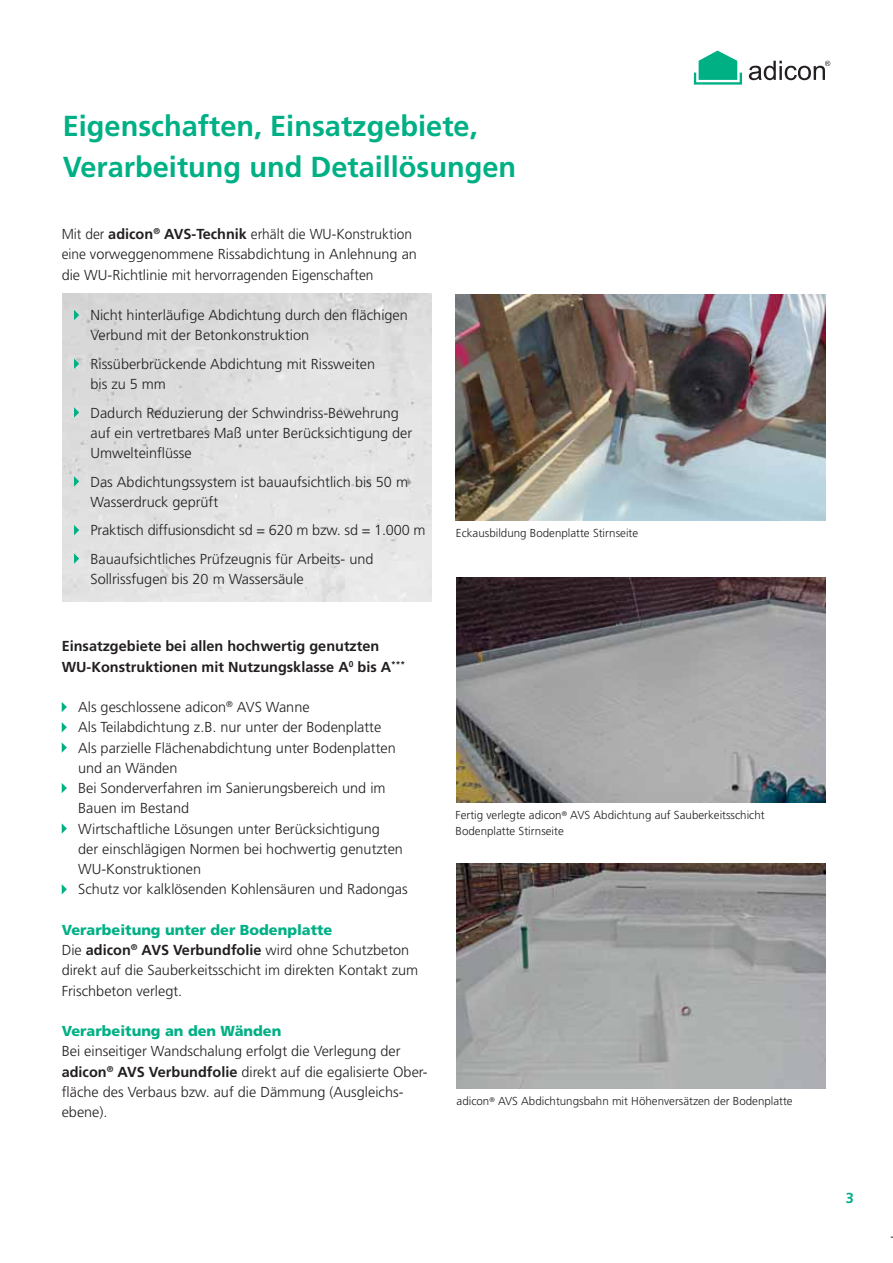
<style>
.page{position:relative;width:893px;height:1263px;background:#fff}
.page>*{position:absolute;margin:0;border:0;box-sizing:border-box;transform-origin:0 0}
.t1{font:700 28.95px/40.5px "Frutiger LT Std";color:#00b085}
.t2{font:300 14.4px/20.2px "Frutiger LT Std";color:#231f20}
.t3{font:300 14.4px/20.2px "Frutiger LT Std";color:#231f20;scale:.95 1}
.t4{font:700 14.4px/20.2px "Frutiger LT Std";color:#231f20}
.t5{font:900 14.4px "Frutiger LT Std";color:#00b085}
.t6{font:700 14.4px "Frutiger LT Std";color:#00b085}
.t7{font:300 11.55px/15.9px "Frutiger LT Std";color:#231f20}
.s1{font-weight:700}
.s2{font-weight:900;color:#00b085}
</style>
<div class="page">
<svg style="left:749px;top:61px;width:81px;height:19px"></svg>
<svg style="left:694px;top:51px;width:48px;height:34px"></svg>
<img style="left:63px;top:294px;width:369px;height:308px">
<svg style="left:62px;top:702px;width:5px;height:10px"></svg>
<svg style="left:62px;top:722px;width:5px;height:10px"></svg>
<svg style="left:62px;top:742px;width:5px;height:11px"></svg>
<svg style="left:62px;top:783px;width:5px;height:10px"></svg>
<svg style="left:62px;top:823px;width:5px;height:11px"></svg>
<svg style="left:62px;top:884px;width:5px;height:10px"></svg>
<svg style="left:74px;top:310px;width:5px;height:10px"></svg>
<svg style="left:74px;top:359px;width:5px;height:10px"></svg>
<svg style="left:74px;top:407px;width:5px;height:11px"></svg>
<svg style="left:74px;top:476px;width:5px;height:11px"></svg>
<svg style="left:74px;top:525px;width:5px;height:10px"></svg>
<svg style="left:74px;top:553px;width:5px;height:11px"></svg>
<img style="left:456px;top:577px;width:369px;height:226px">
<img style="left:456px;top:863px;width:369px;height:226px">
<img style="left:456px;top:295px;width:369px;height:225px">
<h1 class="t1" style="left:63px;top:107px;width:455px">Eigenschaften, Einsatzgebiete,<br>Verarbeitung und Detaillösungen</h1>
<p class="t3" style="left:62px;top:225px;width:375px">Mit der <span class="s1">adicon</span><sup>®</sup> <span class="s1">AVS-Technik</span> erhält die WU-Konstruktion eine vorweggenommene Rissabdichtung in Anlehnung an die WU-Richtlinie mit hervorragenden Eigenschaften</p>
<p class="t2" style="left:90px;top:306px;width:319px">Nicht hinterläufige Abdichtung durch den flächigen<br>Verbund mit der Betonkonstruktion</p>
<p class="t2" style="left:90px;top:355px;width:286px">Rissüberbrückende Abdichtung mit Rissweiten bis zu 5 mm</p>
<p class="t2" style="left:90px;top:403px;width:323px">Dadurch Reduzierung der Schwindriss-Bewehrung auf ein vertretbares Maß unter Berücksichtigung der<br>Umwelteinflüsse</p>
<p class="t2" style="left:90px;top:472px;width:319px">Das Abdichtungssystem ist bauaufsichtlich bis 50 m<br>Wasserdruck geprüft</p>
<p class="t2" style="left:90px;top:517px;width:336px;line-height:28.5px">Praktisch diffusionsdicht sd = 620 m bzw. sd = 1.000 m<br>Bauaufsichtliches Prüfzeugnis für Arbeits- und</p>
<p class="t2" style="left:90px;top:570px;width:215px">Sollrissfugen bis 20 m Wassersäule</p>
<p class="t4" style="left:62px;top:637px;width:345px">Einsatzgebiete bei allen hochwertig genutzten<br>WU-Konstruktionen mit Nutzungsklasse A<sup>0</sup> bis A<sup>***</sup></p>
<p class="t2" style="left:78px;top:698px;width:331px">Als geschlossene adicon<sup>®</sup> AVS Wanne<br>Als Teilabdichtung z.B. nur unter der Bodenplatte<br>Als parzielle Flächenabdichtung unter Bodenplatten und an Wänden<br>Bei Sonderverfahren im Sanierungsbereich und im Bauen im Bestand<br>Wirtschaftliche Lösungen unter Berücksichtigung<br>der einschlägigen Normen bei hochwertig genutzten WU-Konstruktionen<br>Schutz vor kalklösenden Kohlensäuren und Radongas</p>
<p class="t2" style="left:62px;top:921px;width:358px"><span class="s2">Verarbeitung unter der Bodenplatte<br></span>Die <span class="s1">adicon</span><sup>®</sup> <span class="s1">AVS Verbundfolie</span> wird ohne Schutzbeton direkt auf die Sauberkeitsschicht im direkten Kontakt zum Frischbeton verlegt.</p>
<p class="t5" style="left:62px;top:1025px;width:221px">Verarbeitung an den Wänden</p>
<p class="t2" style="left:62px;top:1042px;width:367px">Bei einseitiger Wandschalung erfolgt die Verlegung der <span class="s1">adicon</span><sup>®</sup> <span class="s1">AVS Verbundfolie</span> direkt auf die egalisierte Ober&shy;fläche des Verbaus bzw. auf die Dämmung (Ausgleichs&shy;ebene).</p>
<p class="t7" style="left:456px;top:526px;width:184px">Eckausbildung Bodenplatte Stirnseite</p>
<p class="t7" style="left:455px;top:808px;width:310px">Fertig verlegte adicon<sup>®</sup> AVS Abdichtung auf Sauberkeitsschicht<br>Bodenplatte Stirnseite</p>
<p class="t7" style="left:456px;top:1094px;width:337px">adicon<sup>®</sup> AVS Abdichtungsbahn mit Höhenversätzen der Bodenplatte</p>
<p class="t6" style="left:845px;top:1191px;width:10px">3</p>
</div>
